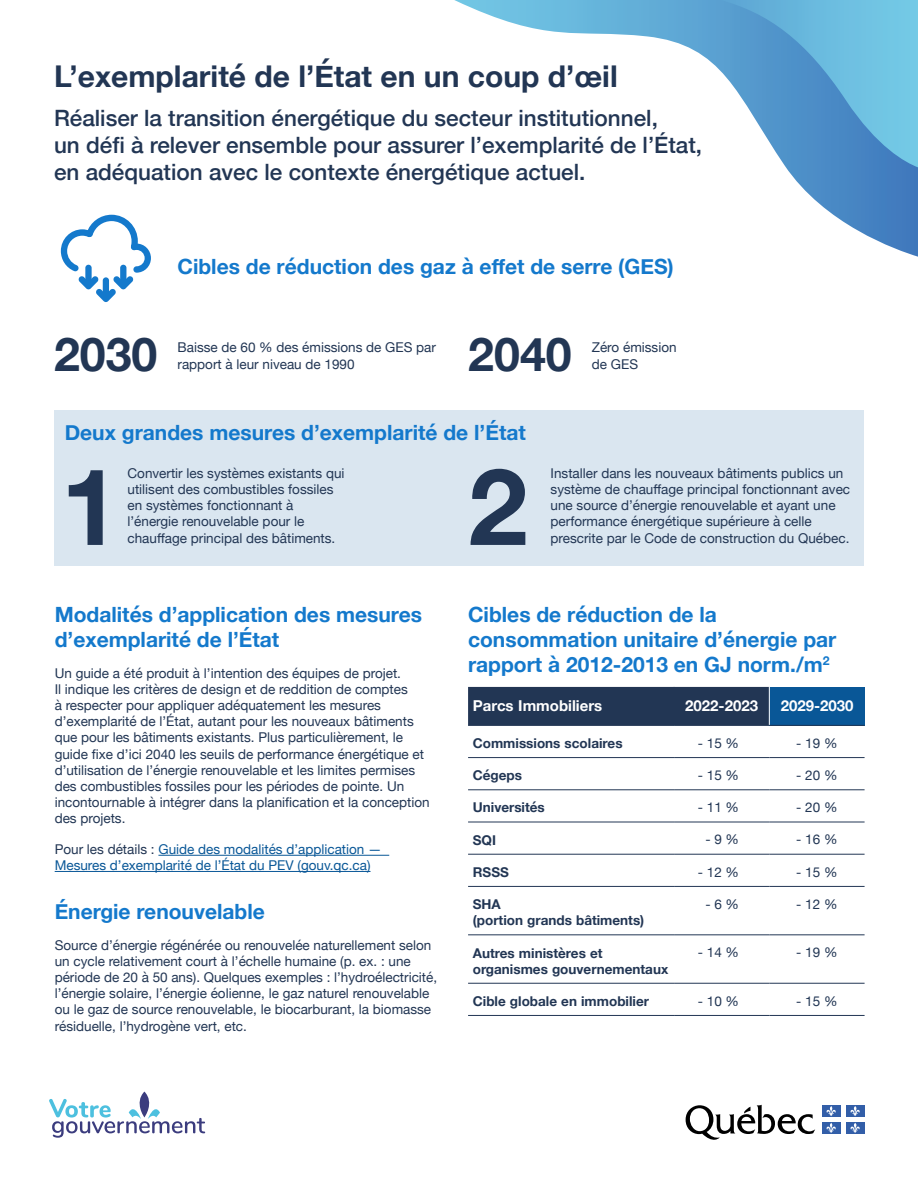
<style>
.page{position:relative;width:918px;height:1188px;background:#fff}
.page>*{position:absolute;margin:0;border:0;box-sizing:border-box;transform-origin:0 0}
.Energir_Titre_principal{font:700 106.65px "Helvetica Neue";color:#223654}
.Energir_Titre_principal-2{font:700 46.5px "Helvetica Neue";color:#223654}
.Energir_Sous-titre_principal{font:700 30px "Helvetica Neue";color:#223654}
.Energir_Introduction{font:500 22.5px/27px "Helvetica Neue";color:#223654}
.Energir_Sous-titre_1{font:700 21px/25.2px "Helvetica Neue";color:#1479cc}
.TH{font:700 15px "Helvetica Neue";color:#fff}
.TH_2{font:700 15px "Helvetica Neue";color:#fff}
.Energir_Texte{font:13.5px/16.2px "Helvetica Neue";color:#223654}
.TH_2-2{font:700 13.5px/16.2px "Helvetica Neue";color:#223654}
.Energir_Texte-2{font:13.5px/16.2px "Helvetica Neue";color:#095797}
.TD{font:13.5px "Helvetica Neue";color:#223654}
.s1{color:#223654}
</style>
<div class="page">
<div style="left:54px;top:410px;width:810px;height:156px;background:#dae6f0"></div>
<svg style="left:61px;top:215px;width:90px;height:87px"></svg>
<div style="left:103px;top:277px;width:6px;height:24px;background:#1479cc;border-radius:3px"></div>
<div style="left:468px;top:687px;width:301px;height:38px;background:#223654"></div>
<div style="left:769px;top:687px;width:96px;height:38px;background:#095797"></div>
<hr style="left:674px;top:687px;width:1px;height:38px;background:#223654">
<hr style="left:769px;top:687px;width:1px;height:38px;background:#fff">
<hr style="left:468px;top:725px;width:206px;height:1px;background:#223654">
<hr style="left:674px;top:725px;width:95px;height:1px;background:#223654">
<hr style="left:769px;top:725px;width:96px;height:1px;background:#223654">
<hr style="left:468px;top:757px;width:206px;height:1px;background:#223654">
<hr style="left:674px;top:757px;width:95px;height:1px;background:#223654">
<hr style="left:769px;top:757px;width:96px;height:1px;background:#223654">
<hr style="left:468px;top:790px;width:206px;height:1px;background:#223654">
<hr style="left:674px;top:790px;width:95px;height:1px;background:#223654">
<hr style="left:769px;top:790px;width:96px;height:1px;background:#223654">
<hr style="left:468px;top:822px;width:206px;height:1px;background:#223654">
<hr style="left:674px;top:822px;width:95px;height:1px;background:#223654">
<hr style="left:769px;top:822px;width:96px;height:1px;background:#223654">
<hr style="left:468px;top:854px;width:206px;height:1px;background:#223654">
<hr style="left:674px;top:854px;width:95px;height:1px;background:#223654">
<hr style="left:769px;top:854px;width:96px;height:1px;background:#223654">
<hr style="left:468px;top:886px;width:206px;height:1px;background:#223654">
<hr style="left:674px;top:886px;width:95px;height:1px;background:#223654">
<hr style="left:769px;top:886px;width:96px;height:1px;background:#223654">
<hr style="left:468px;top:935px;width:206px;height:1px;background:#223654">
<hr style="left:674px;top:935px;width:95px;height:1px;background:#223654">
<hr style="left:769px;top:935px;width:96px;height:1px;background:#223654">
<hr style="left:468px;top:983px;width:206px;height:1px;background:#223654">
<hr style="left:674px;top:983px;width:95px;height:1px;background:#223654">
<hr style="left:769px;top:983px;width:96px;height:1px;background:#223654">
<hr style="left:468px;top:1015px;width:206px;height:1px;background:#223654">
<hr style="left:674px;top:1015px;width:95px;height:1px;background:#223654">
<hr style="left:769px;top:1015px;width:96px;height:1px;background:#223654">
<hr style="left:158px;top:855px;width:231px;height:1px;background:#095797">
<hr style="left:55px;top:871px;width:316px;height:1px;background:#095797">
<svg style="left:49px;top:1092px;width:156px;height:46px"></svg>
<svg style="left:686px;top:1105px;width:129px;height:35px"></svg>
<div style="left:822px;top:1105px;width:18px;height:12px;background:#325ea8"></div>
<svg style="left:826px;top:1106px;width:10px;height:10px"></svg>
<div style="left:846px;top:1105px;width:18px;height:12px;background:#325ea8"></div>
<svg style="left:850px;top:1106px;width:10px;height:10px"></svg>
<div style="left:822px;top:1122px;width:18px;height:11px;background:#325ea8"></div>
<svg style="left:826px;top:1123px;width:10px;height:10px"></svg>
<div style="left:846px;top:1122px;width:18px;height:11px;background:#325ea8"></div>
<svg style="left:850px;top:1123px;width:10px;height:10px"></svg>
<svg style="left:454px;top:0;width:464px;height:257px"></svg>
<svg style="left:720px;top:0;width:198px;height:167px;background:#6eb1d9"></svg>
<h2 class="Energir_Sous-titre_principal" style="left:54px;top:53px;width:565px">L’exemplarité de l’État en un coup d’œil</h2>
<h3 class="Energir_Introduction" style="left:54px;top:102px;width:650px">Réaliser la transition énergétique du secteur institutionnel,<br>un défi à relever ensemble pour assurer l’exemplarité de l’État, en adéquation avec le contexte énergétique actuel.</h3>
<h4 class="Energir_Sous-titre_1" style="left:178px;top:255px;width:498px">Cibles de réduction des gaz à effet de serre (GES)</h4>
<h1 class="Energir_Titre_principal-2" style="left:54px;top:318px;width:105px">2030</h1>
<h1 class="Energir_Titre_principal-2" style="left:468px;top:318px;width:105px">2040</h1>
<p class="Energir_Texte" style="left:178px;top:340px;width:260px;line-height:16.8px">Baisse de 60 % des émissions de GES par rapport à leur niveau de 1990</p>
<p class="Energir_Texte" style="left:592px;top:340px;width:86px;line-height:16.8px">Zéro émission de GES</p>
<h4 class="Energir_Sous-titre_1" style="left:65px;top:420px;width:463px">Deux grandes mesures d’exemplarité de l’État</h4>
<h1 class="Energir_Titre_principal" style="left:61px;top:423px;width:61px">1</h1>
<p class="Energir_Texte" style="left:128px;top:466px;width:219px">Convertir les systèmes existants qui utilisent des combustibles fossiles en systèmes fonctionnant à l’énergie renouvelable pour le chauffage principal des bâtiments.</p>
<h1 class="Energir_Titre_principal" style="left:468px;top:423px;width:61px">2</h1>
<p class="Energir_Texte" style="left:551px;top:466px;width:301px">Installer dans les nouveaux bâtiments publics un système de chauffage principal fonctionnant avec une source d’énergie renouvelable et ayant une performance énergétique supérieure à celle prescrite par le Code de construction du Québec.</p>
<h4 class="Energir_Sous-titre_1" style="left:55px;top:602px;width:369px">Modalités d’application des mesures d’exemplarité de l’État</h4>
<p class="Energir_Texte" style="left:55px;top:665px;width:377px">Un guide a été produit à l’intention des équipes de projet.<br>Il indique les critères de design et de reddition de comptes<br>à respecter pour appliquer adéquatement les mesures d’exemplarité de l’État, autant pour les nouveaux bâtiments que pour les bâtiments existants. Plus particulièrement, le guide fixe d’ici 2040 les seuils de performance énergétique et d’utilisation de l’énergie renouvelable et les limites permises des combustibles fossiles pour les périodes de pointe. Un incontournable à intégrer dans la planification et la conception des projets.</p>
<p class="Energir_Texte-2" style="left:55px;top:842px;width:329px"><span class="s1">Pour les détails :</span> Guide des modalités d’application —<br>Mesures d’exemplarité de l’État du PEV (gouv.qc.ca)</p>
<h4 class="Energir_Sous-titre_1" style="left:55px;top:900px;width:212px">Énergie renouvelable</h4>
<p class="Energir_Texte" style="left:55px;top:937px;width:384px">Source d’énergie régénérée ou renouvelée naturellement selon un cycle relativement court à l’échelle humaine (p. ex. : une période de 20 à 50 ans). Quelques exemples : l’hydroélectricité, l’énergie solaire, l’énergie éolienne, le gaz naturel renouvelable ou le gaz de source renouvelable, le biocarburant, la biomasse résiduelle, l’hydrogène vert, etc.</p>
<h4 class="Energir_Sous-titre_1" style="left:468px;top:602px;width:370px">Cibles de réduction de la consommation unitaire d’énergie par rapport à 2012-2013 en GJ norm./m<sup>2</sup></h4>
<p class="TH_2" style="left:473px;top:694px;width:131px">Parcs Immobiliers</p>
<p class="TH" style="left:685px;top:694px;width:74px">2022-2023</p>
<p class="TH" style="left:781px;top:694px;width:74px">2029-2030</p>
<p class="TH_2-2" style="left:473px;top:735px;width:151px">Commissions scolaires</p>
<p class="TD" style="left:698px;top:733px;width:43px">- 15 %</p>
<p class="TD" style="left:796px;top:733px;width:43px">- 19 %</p>
<p class="TH_2-2" style="left:473px;top:768px;width:51px">Cégeps</p>
<p class="TD" style="left:698px;top:765px;width:43px">- 15 %</p>
<p class="TD" style="left:796px;top:765px;width:43px">- 20 %</p>
<p class="TH_2-2" style="left:473px;top:800px;width:73px">Universités</p>
<p class="TD" style="left:698px;top:798px;width:43px">- 11 %</p>
<p class="TD" style="left:796px;top:798px;width:43px">- 20 %</p>
<p class="TH_2-2" style="left:473px;top:832px;width:25px">SQI</p>
<p class="TD" style="left:705px;top:830px;width:35px">- 9 %</p>
<p class="TD" style="left:796px;top:830px;width:43px">- 16 %</p>
<p class="TH_2-2" style="left:473px;top:864px;width:38px">RSSS</p>
<p class="TD" style="left:698px;top:862px;width:43px">- 12 %</p>
<p class="TD" style="left:796px;top:862px;width:43px">- 15 %</p>
<p class="TH_2-2" style="left:473px;top:897px;width:173px">SHA<br>(portion grands bâtiments)</p>
<p class="TD" style="left:705px;top:894px;width:35px">- 6 %</p>
<p class="TD" style="left:796px;top:894px;width:43px">- 12 %</p>
<p class="TH_2-2" style="left:473px;top:945px;width:197px">Autres ministères et organismes gouvernementaux</p>
<p class="TD" style="left:698px;top:943px;width:43px">- 14 %</p>
<p class="TD" style="left:796px;top:943px;width:43px">- 19 %</p>
<p class="TH_2-2" style="left:473px;top:993px;width:178px">Cible globale en immobilier</p>
<p class="TD" style="left:698px;top:991px;width:43px">- 10 %</p>
<p class="TD" style="left:796px;top:991px;width:43px">- 15 %</p>
</div>
